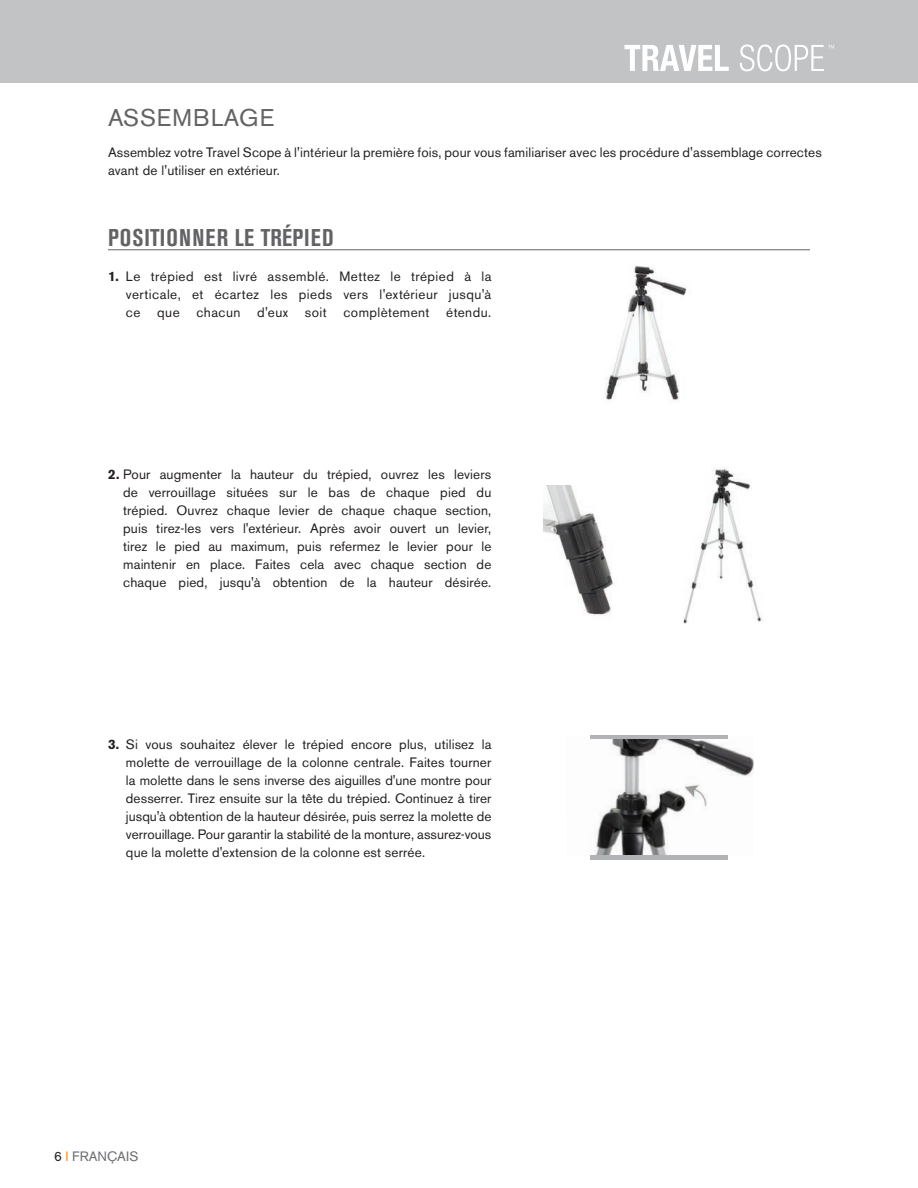
<style>
.page{position:relative;width:918px;height:1188px;background:#fff}
.page>*{position:absolute;margin:0;border:0;box-sizing:border-box;transform-origin:0 0}
.t1{font:700 condensed 24px "Akzidenz Grotesk BE";letter-spacing:.045em;color:#636366}
.t2{font:24px "Akzidenz Grotesk BE";letter-spacing:.03em;color:#636366}
.t3{font:13.5px/18px "Akzidenz Grotesk BE";letter-spacing:.01em;color:#231f20;text-align:justify}
.t4{font:13.5px "Akzidenz Grotesk BE";color:#6c6d70}
.s1{font-weight:700}
.s2{color:#231f20}
.s3{color:#f68e21}
</style>
<div class="page">
<div style="left:0;top:0;width:917px;height:82px;background:#c2c3c5"></div>
<hr style="left:917px;top:0;width:1px;height:82px;background:#c2c3c5">
<svg style="left:624px;top:44px;width:210px;height:27px"></svg>
<hr style="left:108px;top:249px;width:702px;height:1px;background:#636366">
<img style="left:605px;top:265px;width:82px;height:135px">
<img style="left:544px;top:485px;width:71px;height:131px">
<img style="left:683px;top:468px;width:80px;height:156px">
<img style="left:590px;top:736px;width:164px;height:120px">
<hr style="left:591px;top:735px;width:137px;height:4px;background:#b2b3b7">
<div style="left:591px;top:855px;width:137px;height:5px;background:#b2b3b7"></div>
<h1 class="t2" style="left:108px;top:103px;width:168px">ASSEMBLAGE</h1>
<p class="t3" style="left:108px;top:143px;width:715px">Assemblez votre Travel Scope à l'intérieur la première fois, pour vous familiariser avec les procédure d'assemblage correctes avant de l'utiliser en extérieur.</p>
<h1 class="t1" style="left:108px;top:224px;width:227px">POSITIONNER LE TRÉPIED</h1>
<p class="t3" style="left:126px;top:268px;width:367px;text-indent:-18px"><span class="s1">1.</span> Le trépied est livré assemblé. Mettez le trépied à la verticale, et écartez les pieds vers l'extérieur jusqu'à ce que chacun d'eux soit complètement étendu.</p>
<p class="t3" style="left:123px;top:466px;width:370px;text-indent:-15px"><span class="s1">2.</span> Pour augmenter la hauteur du trépied, ouvrez les leviers de verrouillage situées sur le bas de chaque pied du trépied. Ouvrez chaque levier de chaque chaque section, puis tirez-les vers l'extérieur. Après avoir ouvert un levier, tirez le pied au maximum, puis refermez le levier pour le maintenir en place. Faites cela avec chaque section de chaque pied, jusqu'à obtention de la hauteur désirée.</p>
<p class="t3" style="left:126px;top:736px;width:367px;text-indent:-18px"><span class="s1">3.</span> Si vous souhaitez élever le trépied encore plus, utilisez la molette de verrouillage de la colonne centrale. Faites tourner la molette dans le sens inverse des aiguilles d'une montre pour desserrer. Tirez ensuite sur la tête du trépied. Continuez à tirer jusqu'à obtention de la hauteur désirée, puis serrez la molette de verrouillage. Pour garantir la stabilité de la monture, assurez-vous que la molette d'extension de la colonne est serrée.</p>
<p class="t4" style="left:54px;top:1148px;width:86px"><span class="s2">6</span> <span class="s3">I</span> FRANÇAIS</p>
</div>
